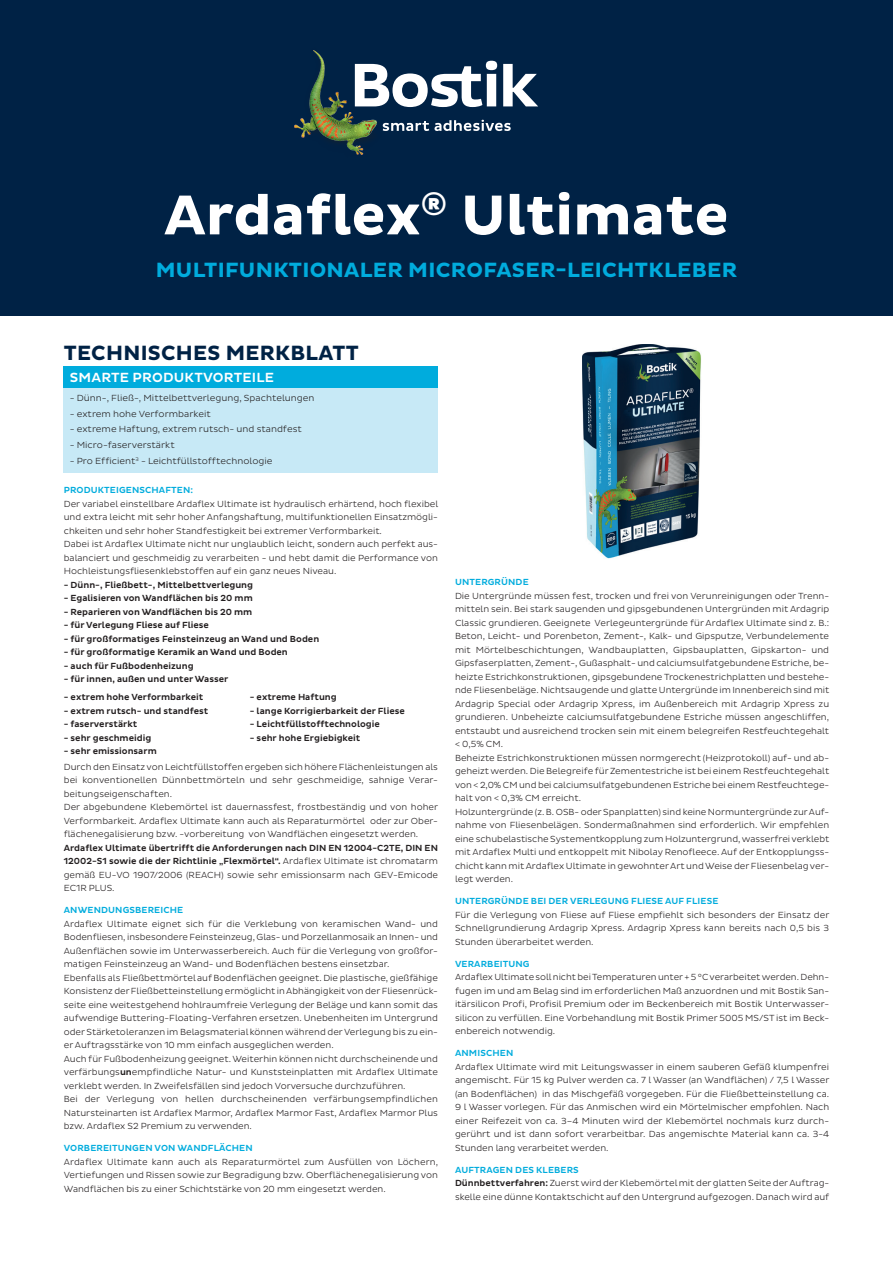
<style>
.page{position:relative;width:893px;height:1263px;background:#fff}
.page>*{position:absolute;margin:0;border:0;box-sizing:border-box;transform-origin:0 0}
.t1{font:700 57px "Bostik";color:#fff}
.t2{font:700 21px "Bostik";letter-spacing:.015em;color:#00acdd}
.t3{font:700 21px "Bostik";letter-spacing:.015em;color:#002245}
.t4{font:500 13.5px "Bostik";letter-spacing:.015em;color:#fff}
.t5{font:300 9px/13.5px "Bostik";color:#231f20}
.t6{font:500 9px/13.5px "Bostik";color:#231f20;text-align:justify}
.t7{font:500 9px "Bostik";letter-spacing:.015em;color:#00acdd}
.s1{font-weight:300}
.s2{font-weight:500}
.s3{font-weight:500;color:#00acdd}
</style>
<div class="page">
<div style="left:0;top:0;width:893px;height:316px;background:#002245"></div>
<img style="left:295px;top:51px;width:82px;height:103px">
<svg style="left:383px;top:121px;width:46px;height:10px"></svg>
<svg style="left:435px;top:120px;width:76px;height:11px"></svg>
<svg style="left:355px;top:61px;width:183px;height:46px"></svg>
<img style="left:582px;top:344px;width:119px;height:215px">
<div style="left:64px;top:366px;width:374px;height:22px;background:#00acdd"></div>
<div style="left:64px;top:388px;width:374px;height:85px;background:#c7e9f6"></div>
<h1 class="t1" style="left:164px;top:183px;width:566px">Ardaflex<sup>®</sup> Ultimate</h1>
<h2 class="t2" style="left:156px;top:257px;width:583px">MULTIFUNKTIONALER MICROFASER-LEICHTKLEBER</h2>
<h2 class="t3" style="left:64px;top:341px;width:296px">TECHNISCHES MERKBLATT</h2>
<h3 class="t4" style="left:70px;top:370px;width:206px">SMARTE PRODUKTVORTEILE</h3>
<p class="t5" style="left:70px;top:391px;width:246px">- Dünn-, Fließ-, Mittelbettverlegung, Spachtelungen</p>
<p class="t5" style="left:70px;top:407px;width:143px">- extrem hohe Verformbarkeit</p>
<p class="t5" style="left:70px;top:423px;width:234px">- extreme Haftung, extrem rutsch- und standfest</p>
<p class="t5" style="left:70px;top:438px;width:106px">- Micro-faserverstärkt</p>
<p class="t5" style="left:70px;top:454px;width:204px">- Pro Efficient<sup>3</sup> - Leichtfüllstofftechnologie</p>
<p class="t7" style="left:64px;top:485px;width:131px">PRODUKTEIGENSCHAFTEN:</p>
<p class="t5" style="left:64px;top:497px;width:376px">Der variabel einstellbare Ardaflex Ultimate ist hydraulisch erhärtend, hoch flexibel und extra leicht mit sehr hoher Anfangshaftung, multifunktionellen Einsatzmögli&shy;chkeiten und sehr hoher Standfestigkeit bei extremer Verformbarkeit.<br>Dabei ist Ardaflex Ultimate nicht nur unglaublich leicht, sondern auch perfekt aus&shy;balanciert und geschmeidig zu verarbeiten - und hebt damit die Performance von Hochleistungsfliesenklebstoffen auf ein ganz neues Niveau.</p>
<p class="t6" style="left:64px;top:578px;width:191px">- Dünn-, Fließbett-, Mittelbettverlegung</p>
<p class="t6" style="left:64px;top:592px;width:190px">- Egalisieren von Wandflächen bis 20 mm</p>
<p class="t6" style="left:64px;top:605px;width:190px">- Reparieren von Wandflächen bis 20 mm</p>
<p class="t6" style="left:64px;top:619px;width:147px">- für Verlegung Fliese auf Fliese</p>
<p class="t6" style="left:64px;top:632px;width:257px">- für großformatiges Feinsteinzeug an Wand und Boden</p>
<p class="t6" style="left:64px;top:646px;width:226px">- für großformatige Keramik an Wand und Boden</p>
<p class="t6" style="left:64px;top:659px;width:131px">- auch für Fußbodenheizung</p>
<p class="t6" style="left:64px;top:673px;width:166px">- für innen, außen und unter Wasser</p>
<p class="t6" style="left:64px;top:690px;width:141px">- extrem hohe Verformbarkeit</p>
<p class="t6" style="left:250px;top:690px;width:88px">- extreme Haftung</p>
<p class="t6" style="left:64px;top:704px;width:146px">- extrem rutsch- und standfest</p>
<p class="t6" style="left:250px;top:704px;width:156px">- lange Korrigierbarkeit der Fliese</p>
<p class="t6" style="left:64px;top:717px;width:75px">- faserverstärkt</p>
<p class="t6" style="left:250px;top:717px;width:132px">- Leichtfüllstofftechnologie</p>
<p class="t6" style="left:64px;top:731px;width:89px">- sehr geschmeidig</p>
<p class="t6" style="left:250px;top:731px;width:112px">- sehr hohe Ergiebigkeit</p>
<p class="t6" style="left:64px;top:744px;width:95px">- sehr emissionsarm</p>
<p class="t5" style="left:64px;top:760px;width:376px">Durch den Einsatz von Leichtfüllstoffen ergeben sich höhere Flächenleistungen als bei konventionellen Dünnbettmörteln und sehr geschmeidige, sahnige Verar&shy;beitungseigenschaften.<br>Der abgebundene Klebemörtel ist dauernassfest, frostbeständig und von hoher Verformbarkeit. Ardaflex Ultimate kann auch als Reparaturmörtel oder zur Ober&shy;flächenegalisierung bzw. -vorbereitung von Wandflächen eingesetzt werden.</p>
<p class="t6" style="left:64px;top:841px;width:376px">Ardaflex Ultimate übertrifft die Anforderungen nach DIN EN 12004-C2TE, DIN EN 12002-S1 sowie die der Richtlinie „Flexmörtel“. <span class="s1">Ardaflex Ultimate ist chromatarm gemäß EU-VO 1907/2006 (REACH) sowie sehr emissionsarm nach GEV-Emicode EC1R PLUS.</span></p>
<p class="t7" style="left:64px;top:905px;width:121px">ANWENDUNGSBEREICHE</p>
<p class="t5" style="left:64px;top:917px;width:376px">Ardaflex Ultimate eignet sich für die Verklebung von keramischen Wand- und Bodenfliesen, insbesondere Feinsteinzeug, Glas- und Porzellanmosaik an Innen- und Außenflächen sowie im Unterwasserbereich. Auch für die Verlegung von großfor&shy;matigen Feinsteinzeug an Wand- und Bodenflächen bestens einsetzbar.<br>Ebenfalls als Fließbettmörtel auf Bodenflächen geeignet. Die plastische, gießfähige Konsistenz der Fließbetteinstellung ermöglicht in Abhängigkeit von der Fliesenrück&shy;seite eine weitestgehend hohlraumfreie Verlegung der Beläge und kann somit das aufwendige Buttering-Floating-Verfahren ersetzen. Unebenheiten im Untergrund oder Stärketoleranzen im Belagsmaterial können während der Verlegung bis zu ein&shy;er Auftragsstärke von 10 mm einfach ausgeglichen werden.<br>Auch für Fußbodenheizung geeignet. Weiterhin können nicht durchscheinende und verfärbungs<span class="s2">un</span>empfindliche Natur- und Kunststeinplatten mit Ardaflex Ultimate verklebt werden. In Zweifelsfällen sind jedoch Vorversuche durchzuführen.<br>Bei der Verlegung von hellen durchscheinenden verfärbungsempfindlichen Natursteinarten ist Ardaflex Marmor, Ardaflex Marmor Fast, Ardaflex Marmor Plus bzw. Ardaflex S2 Premium zu verwenden.</p>
<p class="t7" style="left:64px;top:1143px;width:190px">VORBEREITUNGEN VON WANDFLÄCHEN</p>
<p class="t5" style="left:64px;top:1155px;width:376px;text-align:justify">Ardaflex Ultimate kann auch als Reparaturmörtel zum Ausfüllen von Löchern, Vertiefungen und Rissen sowie zur Begradigung bzw. Oberflächenegalisierung von Wandflächen bis zu einer Schichtstärke von 20 mm eingesetzt werden.</p>
<p class="t7" style="left:455px;top:577px;width:75px">UNTERGRÜNDE</p>
<p class="t5" style="left:455px;top:589px;width:376px">Die Untergründe müssen fest, trocken und frei von Verunreinigungen oder Trenn&shy;mitteln sein. Bei stark saugenden und gipsgebundenen Untergründen mit Ardagrip Classic grundieren. Geeignete Verlegeuntergründe für Ardaflex Ultimate sind z. B.:<br>Beton, Leicht- und Porenbeton, Zement-, Kalk- und Gipsputze, Verbundelemente mit Mörtelbeschichtungen, Wandbauplatten, Gipsbauplatten, Gipskarton- und Gipsfaserplatten, Zement-, Gußasphalt- und calciumsulfatgebundene Estriche, be&shy;heizte Estrichkonstruktionen, gipsgebundene Trockenestrichplatten und bestehe&shy;nde Fliesenbeläge. Nichtsaugende und glatte Untergründe im Innenbereich sind mit Ardagrip Special oder Ardagrip Xpress, im Außenbereich mit Ardagrip Xpress zu grundieren. Unbeheizte calciumsulfatgebundene Estriche müssen angeschliffen, entstaubt und ausreichend trocken sein mit einem belegreifen Restfeuchtegehalt &lt; 0,5% CM.<br>Beheizte Estrichkonstruktionen müssen normgerecht (Heizprotokoll) auf- und ab&shy;geheizt werden. Die Belegreife für Zementestriche ist bei einem Restfeuchtegehalt von &lt; 2,0% CM und bei calciumsulfatgebundenen Estriche bei einem Restfeuchtege&shy;halt von &lt; 0,3% CM erreicht.<br>Holzuntergründe (z. B. OSB- oder Spanplatten) sind keine Normuntergründe zur Auf&shy;nahme von Fliesenbelägen. Sondermaßnahmen sind erforderlich. Wir empfehlen eine schubelastische Systementkopplung zum Holzuntergrund, wasserfrei verklebt mit Ardaflex Multi und entkoppelt mit Nibolay Renofleece. Auf der Entkopplungss&shy;chicht kann mit Ardaflex Ultimate in gewohnter Art und Weise der Fliesenbelag ver&shy;legt werden.</p>
<p class="t7" style="left:455px;top:896px;width:265px">UNTERGRÜNDE BEI DER VERLEGUNG FLIESE AUF FLIESE</p>
<p class="t5" style="left:455px;top:908px;width:376px;text-align:justify">Für die Verlegung von Fliese auf Fliese empfiehlt sich besonders der Einsatz der Schnellgrundierung Ardagrip Xpress. Ardagrip Xpress kann bereits nach 0,5 bis 3<br>Stunden überarbeitet werden.</p>
<p class="t7" style="left:455px;top:958px;width:76px">VERARBEITUNG</p>
<p class="t5" style="left:455px;top:970px;width:376px;text-align:justify">Ardaflex Ultimate soll nicht bei Temperaturen unter + 5 °C verarbeitet werden. Dehn&shy;fugen im und am Belag sind im erforderlichen Maß anzuordnen und mit Bostik San&shy;itärsilicon Profi, Profisil Premium oder im Beckenbereich mit Bostik Unterwasser&shy;silicon zu verfüllen. Eine Vorbehandlung mit Bostik Primer 5005 MS/ST ist im Beck&shy;enbereich notwendig.</p>
<p class="t7" style="left:455px;top:1048px;width:60px">ANMISCHEN</p>
<p class="t5" style="left:455px;top:1060px;width:376px;text-align:justify">Ardaflex Ultimate wird mit Leitungswasser in einem sauberen Gefäß klumpenfrei angemischt. Für 15 kg Pulver werden ca. 7 l Wasser (an Wandflächen) / 7,5 l Wasser (an Bodenflächen) in das Mischgefäß vorgegeben. Für die Fließbetteinstellung ca.<br>9 l Wasser vorlegen. Für das Anmischen wird ein Mörtelmischer empfohlen. Nach einer Reifezeit von ca. 3–4 Minuten wird der Klebemörtel nochmals kurz durch&shy;gerührt und ist dann sofort verarbeitbar. Das angemischte Material kann ca. 3-4<br>Stunden lang verarbeitet werden.</p>
<p class="t5" style="left:455px;top:1163px;width:376px"><span class="s3">AUFTRAGEN DES KLEBERS<br></span><span class="s2">Dünnbettverfahren:</span> Zuerst wird der Klebemörtel mit der glatten Seite der Auftrag&shy;skelle eine dünne Kontaktschicht auf den Untergrund aufgezogen. Danach wird auf</p>
</div>
